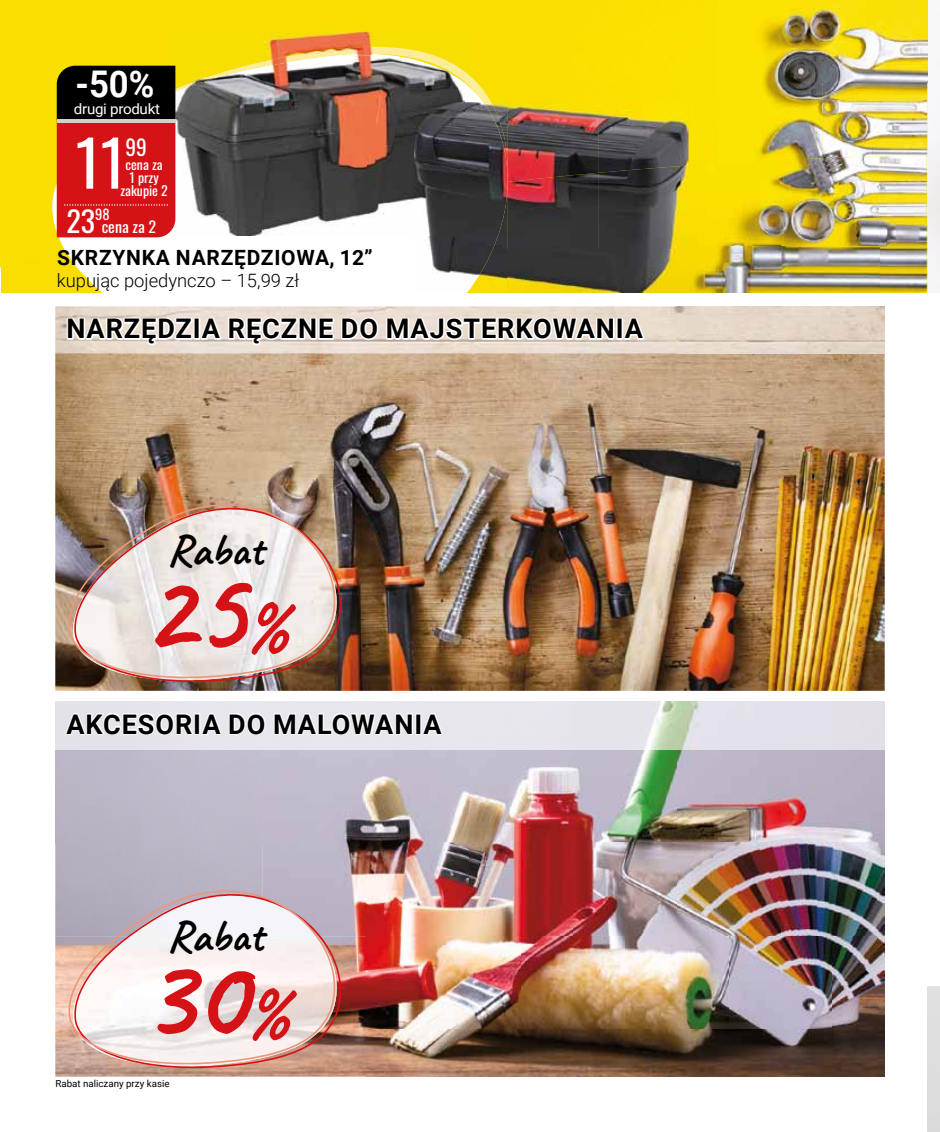
<style>
.page{position:relative;width:940px;height:1132px;background:#fff}
.page>*{position:absolute;margin:0;border:0;box-sizing:border-box;transform-origin:0 0}
.t1{font:700 116.1px "Caveat";color:#d51317}
.t2{font:63px "Oswald";color:#fff}
.t3{font:700 44.55px "Caveat";letter-spacing:-.005em;color:#000}
.t4{font:700 36.75px "Roboto";color:#fff;scale:.95 1}
.t5{font:700 27px "Roboto";letter-spacing:.035em;color:#000}
.t6{font:21.3px "Oswald";color:#fff}
.t7{font:700 21px "Roboto";letter-spacing:.035em;color:#000}
.t8{font:300 18.3px "Roboto";color:#000}
.t9{font:15.15px "Oswald";color:#fff;scale:1.05 1}
.t10{font:14.4px "Roboto";letter-spacing:-.02em;color:#fff;scale:1.05 1}
.t11{font:13.8px "Oswald";color:#fff;scale:1.05 1}
.t12{font:13.2px/13.2px "Oswald";color:#fff;text-align:center;scale:1.05 1}
.t13{font:9.75px "Roboto";color:#000}
.s1{font-size:28.65px}
.s2{font-size:74.25px}
</style>
<div class="page">
<img style="left:926px;top:0;width:14px;height:293px">
<div style="left:0;top:0;width:508px;height:267px;background:#f9df00"></div>
<svg style="left:51px;top:55px;width:457px;height:238px"></svg>
<img style="left:879px;top:158px;width:48px;height:134px">
<img style="left:688px;top:163px;width:95px;height:83px">
<img style="left:783px;top:158px;width:96px;height:88px">
<img style="left:688px;top:246px;width:191px;height:46px">
<img style="left:508px;top:0;width:419px;height:83px">
<div style="left:508px;top:83px;width:209px;height:41px;background:#fbe100"></div>
<img style="left:717px;top:83px;width:105px;height:80px">
<img style="left:822px;top:83px;width:105px;height:75px">
<img style="left:688px;top:124px;width:29px;height:41px">
<img style="left:174px;top:32px;width:291px;height:15px">
<img style="left:174px;top:47px;width:291px;height:8px">
<img style="left:174px;top:55px;width:194px;height:181px">
<img style="left:368px;top:55px;width:97px;height:90px">
<img style="left:368px;top:145px;width:47px;height:91px">
<img style="left:507px;top:102px;width:91px;height:80px">
<img style="left:507px;top:102px;width:1px;height:73px">
<img style="left:415px;top:102px;width:92px;height:191px">
<img style="left:508px;top:173px;width:90px;height:77px">
<img style="left:598px;top:173px;width:90px;height:77px">
<img style="left:508px;top:250px;width:180px;height:42px">
<img style="left:598px;top:102px;width:90px;height:71px">
<img style="left:415px;top:102px;width:50px;height:134px">
<img style="left:55px;top:353px;width:829px;height:337px">
<img style="left:55px;top:749px;width:829px;height:93px">
<img style="left:55px;top:842px;width:104px;height:94px">
<img style="left:262px;top:842px;width:622px;height:94px">
<img style="left:55px;top:936px;width:12px;height:46px">
<img style="left:344px;top:936px;width:489px;height:93px">
<img style="left:833px;top:936px;width:51px;height:140px">
<img style="left:55px;top:982px;width:52px;height:94px">
<img style="left:107px;top:1029px;width:726px;height:47px">
<svg style="left:55px;top:306px;width:829px;height:47px"></svg>
<svg style="left:55px;top:701px;width:829px;height:48px;background:#e6e5eb"></svg>
<svg style="left:67px;top:881px;width:271px;height:184px;background:#c0b2bb"></svg>
<svg style="left:73px;top:890px;width:271px;height:178px"></svg>
<img style="left:67px;top:495px;width:271px;height:184px">
<img style="left:73px;top:504px;width:271px;height:178px">
<svg style="left:52px;top:66px;width:123px;height:171px;background:#971b16"></svg>
<h3 class="t4" style="left:76px;top:59px;width:85px">-50%</h3>
<p class="t10" style="left:74px;top:98px;width:83px">drugi produkt</p>
<h2 class="t2" style="left:76px;top:107px;width:51px">11</h2>
<p class="t6" style="left:126px;top:128px;width:23px">99</p>
<p class="t12" style="left:120px;top:156px;width:47px">cena za<br>1 przy zakupie 2</p>
<p class="t9" style="left:66px;top:214px;width:87px"><span class="s1">23</span> cena za 2</p>
<p class="t11" style="left:95px;top:202px;width:15px">98</p>
<p class="t7" style="left:57px;top:243px;width:317px">SKRZYNKA NARZĘDZIOWA, 12”</p>
<p class="t8" style="left:57px;top:268px;width:244px">kupując pojedynczo – 15,99 zł</p>
<p class="t5" style="left:66px;top:310px;width:578px">NARZĘDZIA RĘCZNE DO MAJSTERKOWANIA</p>
<h3 class="t3" style="left:167px;top:522px;width:98px">Rabat</h3>
<h1 class="t1" style="left:142px;top:535px;width:149px">25<span class="s2">%</span></h1>
<p class="t5" style="left:66px;top:704px;width:377px">AKCESORIA DO MALOWANIA</p>
<h3 class="t3" style="left:167px;top:907px;width:98px">Rabat</h3>
<h1 class="t1" style="left:141px;top:921px;width:150px">30<span class="s2">%</span></h1>
<p class="t13" style="left:55px;top:1076px;width:116px">Rabat naliczany przy kasie</p>
</div>
